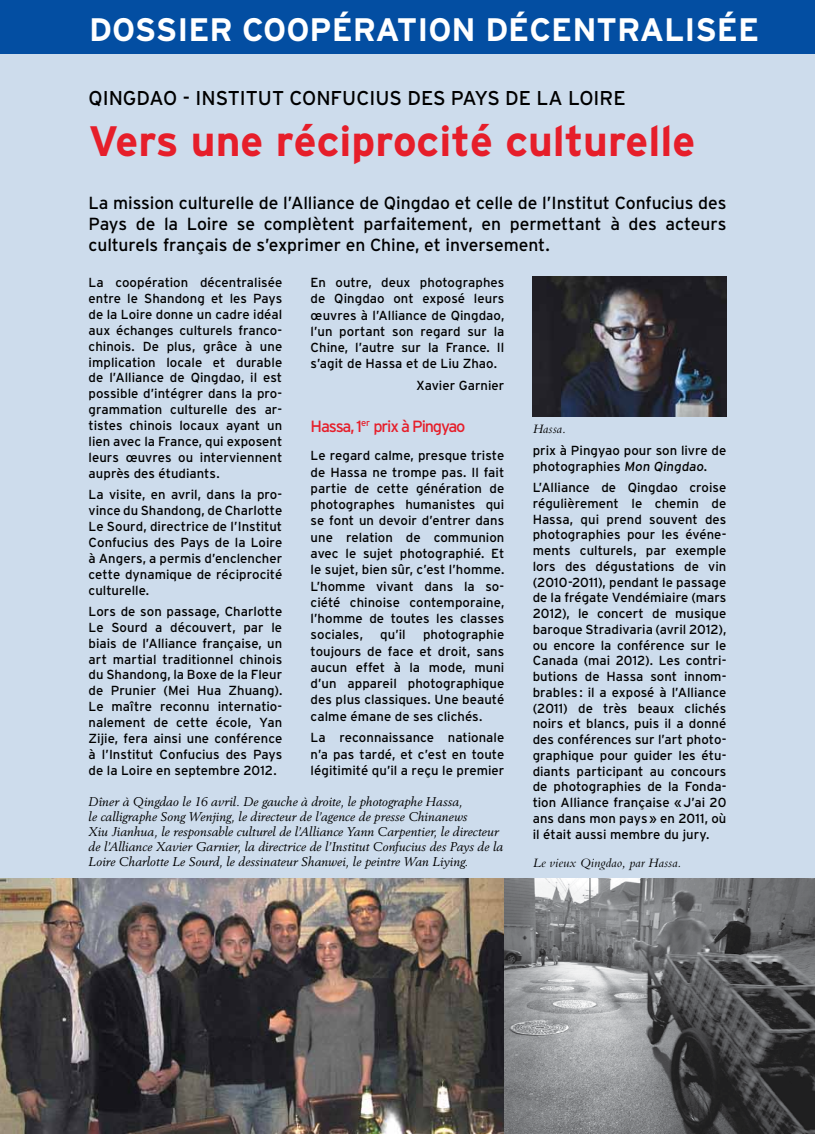
<style>
.page{position:relative;width:815px;height:1134px;background:#fff}
.page>*{position:absolute;margin:0;border:0;box-sizing:border-box;transform-origin:0 0}
.t1{font:700 42.5px "Interstate";color:#e61e2a}
.t2{font:700 32.5px "Interstate";color:#fff}
.t3{font:20px "Interstate";color:#000}
.t4{font:17.5px/21px "Interstate";letter-spacing:-.005em;color:#000;text-align:justify}
.t5{font:16.25px "Interstate";letter-spacing:-.07em;color:#e61e2a}
.t6{font:italic 13.38px "Bembo";letter-spacing:.005em;color:#000}
.t7{font:13.12px/15.9px "Interstate";letter-spacing:.005em;color:#000;text-align:justify}
.t8{font:italic 12.5px/15px "Berling";letter-spacing:.005em;color:#000}
</style>
<div class="page">
<div style="left:0;top:0;width:815px;height:54px;background:#034ea2"></div>
<div style="left:0;top:52px;width:815px;height:1082px;background:#cddcec"></div>
<img style="left:0;top:879px;width:815px;height:255px">
<img style="left:533px;top:276px;width:193px;height:140px">
<h2 class="t2" style="left:89px;top:11px;width:671px">DOSSIER COOPÉRATION DÉCENTRALISÉE</h2>
<h3 class="t3" style="left:89px;top:86px;width:242px">qingdao - Institut Confuc</h3>
<h3 class="t3" style="left:369px;top:86px;width:19px">iusdes</h3>
<h3 class="t3" style="left:451px;top:86px;width:173px">Pays de la Loire</h3>
<h1 class="t1" style="left:89px;top:117px;width:608px">VERS UNE RÉCIPROCITÉ CULTURELLE</h1>
<h3 class="t4" style="left:89px;top:192px;width:639px">La mission culturelle de l’Alliance de Qingdao et celle de l’I nstitut Confucius des Pays de la Loire se complètent parfaitement, en permettant à des acteurs culturels français de s’exprimer en Chine, et inversement.</h3>
<p class="t7" style="left:89px;top:274px;width:195px">La coopération décentralisée entre le Shandong et les Pays de la Loire donne un cadre idéal aux échanges culturels franco&shy;chinois. De plus, grâce à une implication locale et durable de l’Alliance de Qingdao, il est possible d’intégrer dans la pro&shy;grammation culturelle des ar&shy;tistes chinois locaux ayant un lien avec la France, qui exposent leurs œuvres ou interviennent auprès des étudiants.</p>
<p class="t7" style="left:89px;top:486px;width:195px">La visite, en avril, dans la pro&shy;vince du Shandong, de Charlotte Le Sourd, directrice de l’I nstitut Confucius des Pays de la Loire à Angers, a permis d’enclencher cette dynamique de réciprocité culturelle.</p>
<p class="t7" style="left:89px;top:603px;width:195px">Lors de son passage, Charlotte Le Sourd a découvert, par le biais de l’Alliance française, un art martial traditionnel chinois du Shandong, la Boxe de la Fleur de Prunier (Mei Hua Zhuang).<br>Le maître reconnu internatio&shy;nalement de cette école, Yan Zijie, fera ainsi une conférence à l’I nstitut Confucius des Pays de la Loire en septembre 2012.</p>
<p class="t7" style="left:311px;top:274px;width:195px;line-height:16.2px">En outre, deux photographes de Qingdao ont exposé leurs œuvres à l’Alliance de Qingdao, l’un portant son regard sur la Chine, l’autre sur la France. I l s’agit de Hassa et de Liu Zhao.</p>
<p class="t7" style="left:416px;top:377px;width:90px">Xavier Garnier</p>
<p class="t5" style="left:311px;top:417px;width:156px">Hassa, 1<sup>er</sup> prix à Pingyao</p>
<p class="t7" style="left:311px;top:447px;width:195px;line-height:16.2px">Le regard calme, presque triste de Hassa ne trompe pas. I l fait partie de cette génération de photographes humanistes qui se font un devoir d’entrer dans une relation de communion avec le sujet photographié. Et le sujet, bien sûr, c’est l’homme.<br>L’homme vivant dans la so&shy;ciété chinoise contemporaine, l’homme de toutes les classes sociales,</p>
<p class="t6" style="left:533px;top:420px;width:35px">Hassa.</p>
<p class="t7" style="left:533px;top:443px;width:195px">prix à Pingyao pour son livre de photographies Mon Qingdao.</p>
<p class="t7" style="left:533px;top:479px;width:195px">L’Alliance de Qingdao croise régulièrement le chemin de Hassa, qui prend souvent des photographies pour les événe&shy;ments culturels, par exemple lors des dégustations de vin (2010-2011), pendant le passage de la frégate Vendémiaire (mars 2012), le concert de musique baroque Stradivaria (avril 2012), ou encore la conférence sur le Canada (mai 2012). Les contri&shy;butions de Hassa sont innom&shy;brables : il a exposé à l’Alliance (2011) de très beaux clichés noirs et blancs, puis il a donné des conférences sur l’art photo&shy;graphique pour guider les étu&shy;diants participant au concours de photographies de la Fonda&shy;tion Alliance française «J’ai 20 ans dans mon pays» en 2011, où il était aussi membre du jury.</p>
<p class="t7" style="left:311px;top:626px;width:195px;line-height:16.2px;text-indent:112px">photographie toujours de face et droit, sans aucun effet à la mode, muni d’un appareil photographique des plus classiques. Une beauté calme émane de ses clichés.</p>
<p class="t7" style="left:311px;top:729px;width:195px;line-height:16.2px">La reconnaissance nationale n’a pas tardé, et c’est en toute légitimité qu’il a reçu le premier</p>
<p class="t7" style="left:380px;top:627px;width:27px">qu’il</p>
<p class="t8" style="left:89px;top:794px;width:416px">Dîner à Qingdao le 16 avril. De gauche à droite, le photographe Hassa,<br>le calligraphe Song Wenjing, le directeur de l’agence de presse Chinanews<br>Xiu Jianhua, le responsable culturel de l’Alliance Yann Carpentier, le directeur de l’Alliance Xavier Garnier, la directrice de l’Institut Confucius des Pays de la Loire Charlotte Le Sourd, le dessinateur Shanwei, le peintre Wan Liying.</p>
<p class="t6" style="left:533px;top:855px;width:150px">Le vieux Qingdao, par Hassa.</p>
</div>
